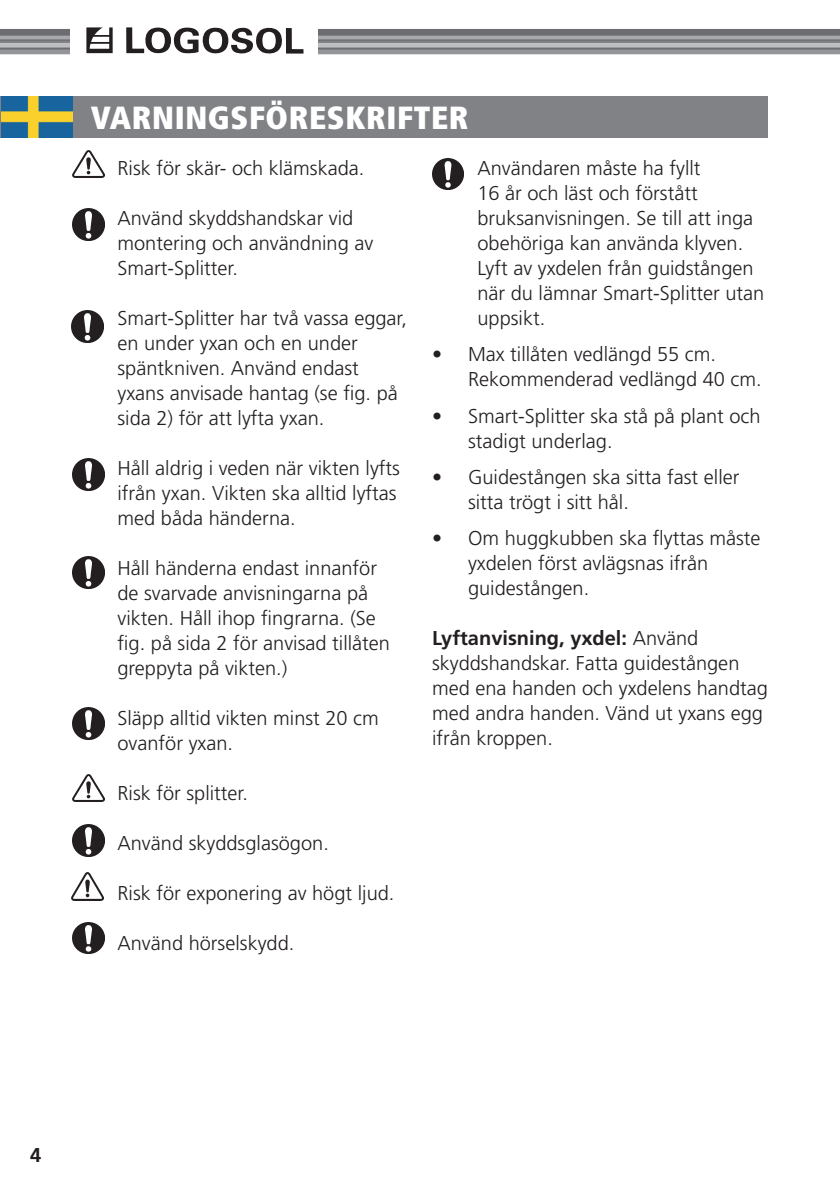
<style>
.page{position:relative;width:840px;height:1191px;background:#fff}
.page>*{position:absolute;margin:0;border:0;box-sizing:border-box;transform-origin:0 0}
.t1{font:900 condensed 32px "Frutiger LT Std";letter-spacing:.02em;color:#fff}
.t2{font:300 20px/25px "Frutiger LT Std";color:#231f20}
.t3{font:700 20px "Frutiger LT Std";color:#231f20}
.s1{font-weight:700}
</style>
<div class="page">
<div style="left:0;top:29px;width:839px;height:7px;background:#6c6d70"></div>
<svg style="left:0;top:36px;width:839px;height:4px;background:#9fa0a4"></svg>
<hr style="left:0;top:40px;width:839px;height:1px;background:#57585a">
<hr style="left:0;top:41px;width:839px;height:2px;background:#808285">
<div style="left:0;top:43px;width:839px;height:5px;background:#bcbdc0"></div>
<div style="left:0;top:49px;width:839px;height:5px;background:#939598"></div>
<hr style="left:0;top:47px;width:839px;height:3px;background:#6c6d70">
<div style="left:70px;top:0;width:247px;height:75px;background:#fff"></div>
<svg style="left:126px;top:27px;width:177px;height:27px"></svg>
<svg style="left:86px;top:27px;width:27px;height:26px"></svg>
<div style="left:0;top:96px;width:767px;height:42px;background:#808285"></div>
<img style="left:1px;top:96px;width:71px;height:42px">
<img style="left:72px;top:150px;width:32px;height:28px">
<img style="left:72px;top:209px;width:32px;height:31px">
<img style="left:72px;top:310px;width:31px;height:32px">
<img style="left:72px;top:459px;width:32px;height:31px">
<img style="left:72px;top:557px;width:32px;height:31px">
<img style="left:72px;top:708px;width:32px;height:31px">
<img style="left:72px;top:774px;width:32px;height:27px">
<img style="left:72px;top:825px;width:32px;height:31px">
<img style="left:72px;top:873px;width:31px;height:27px">
<img style="left:72px;top:922px;width:32px;height:32px">
<img style="left:432px;top:158px;width:31px;height:32px">
<h1 class="t1" style="left:91px;top:98px;width:379px">VARNINGSFÖRESKRIFTER</h1>
<p class="t2" style="left:117px;top:156px;width:248px">Risk för skär- och klämskada.</p>
<p class="t2" style="left:117px;top:206px;width:257px">Använd skyddshandskar vid montering och användning av<br>Smart-Splitter.</p>
<p class="t2" style="left:117px;top:306px;width:291px">Smart-Splitter har två vassa eggar, en under yxan och en under späntkniven. Använd endast yxans anvisade hantag (se fig. på sida 2) för att lyfta yxan.</p>
<p class="t2" style="left:117px;top:456px;width:284px">Håll aldrig i veden när vikten lyfts ifrån yxan. Vikten ska alltid lyftas med båda händerna.</p>
<p class="t2" style="left:117px;top:556px;width:274px">Håll händerna endast innanför de svarvade anvisningarna på vikten. Håll ihop fingrarna. (Se fig. på sida 2 för anvisad tillåten greppyta på vikten.)</p>
<p class="t2" style="left:117px;top:706px;width:263px">Släpp alltid vikten minst 20 cm ovanför yxan.</p>
<p class="t2" style="left:117px;top:781px;width:132px">Risk för splitter.</p>
<p class="t2" style="left:117px;top:831px;width:213px">Använd skyddsglasögon.</p>
<p class="t2" style="left:117px;top:881px;width:278px">Risk för exponering av högt ljud.</p>
<p class="t2" style="left:117px;top:931px;width:178px">Använd hörselskydd.</p>
<p class="t2" style="left:477px;top:156px;width:288px">Användaren måste ha fyllt<br>16 år och läst och förstått bruksanvisningen. Se till att inga obehöriga kan använda klyven.<br>Lyft av yxdelen från guidstången när du lämnar Smart-Splitter utan uppsikt.</p>
<p class="t2" style="left:468px;top:342px;width:295px;text-indent:-36px">• Max tillåten vedlängd 55 cm.<br>Rekommenderad vedlängd 40 cm.</p>
<p class="t2" style="left:468px;top:403px;width:294px;text-indent:-36px">• Smart-Splitter ska stå på plant och stadigt underlag.</p>
<p class="t2" style="left:468px;top:465px;width:273px;text-indent:-36px">• Guidestången ska sitta fast eller sitta trögt i sitt hål.</p>
<p class="t2" style="left:468px;top:526px;width:294px;text-indent:-36px">• Om huggkubben ska flyttas måste yxdelen först avlägsnas ifrån guidestången.</p>
<p class="t2" style="left:432px;top:626px;width:337px"><span class="s1">Lyftanvisning, yxdel:</span> Använd skyddshandskar. Fatta guidestången med ena handen och yxdelens handtag med andra handen. Vänd ut yxans egg ifrån kroppen.</p>
<p class="t3" style="left:30px;top:1143px;width:13px">4</p>
</div>
